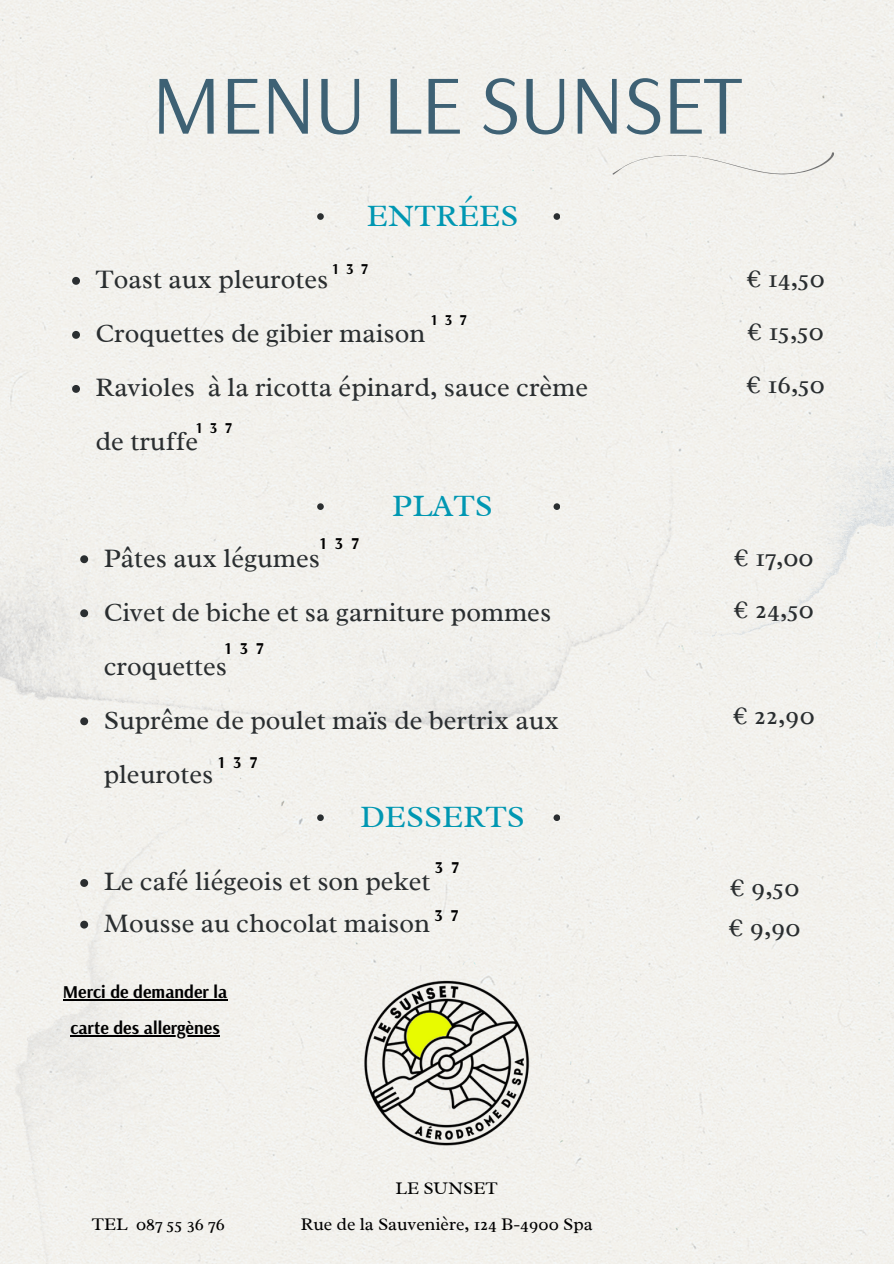
<style>
.page{position:relative;width:894px;height:1264px;background:#fff}
.page>*{position:absolute;margin:0;border:0;box-sizing:border-box;transform-origin:0 0}
.t1{font:84.15px "Arsenal";letter-spacing:-.02em;color:#3e6174}
.t2{font:31.5px "Radley";color:#0097b2}
.t3{font:27px/54px "Radley";color:#2a2e30}
.t4{font:26.7px/52.8px "Radley";color:#2a2e30}
.t5{font:18px "Radley";color:#000}
.t6{font:700 18px "Arsenal";color:#000}
.t7{font:700 16.5px "Arsenal";letter-spacing:.51em;color:#000}
.t8{font:700 15px "Arsenal";letter-spacing:.51em;color:#000}
</style>
<div class="page">
<div style="left:0;top:0;width:893px;height:1263px;background:#f3f1ec"></div>
<div style="left:517px;top:0;width:376px;height:637px;background:#f2f1ec"></div>
<div style="left:0;top:91px;width:717px;height:632px;background:#f3f1ec"></div>
<div style="left:0;top:723px;width:747px;height:540px;background:#f3f1ec"></div>
<div style="left:611px;top:143px;width:224px;height:44px;background:#f3f1ec"></div>
<div style="left:317px;top:213px;width:7px;height:7px;background:#2a2e30;border-radius:50%"></div>
<div style="left:553px;top:213px;width:7px;height:7px;background:#2a2e30;border-radius:50%"></div>
<svg style="left:72px;top:277px;width:8px;height:8px"></svg>
<svg style="left:72px;top:331px;width:8px;height:8px"></svg>
<svg style="left:72px;top:385px;width:8px;height:8px"></svg>
<svg style="left:80px;top:879px;width:8px;height:7px"></svg>
<svg style="left:80px;top:920px;width:8px;height:8px"></svg>
<img style="left:348px;top:967px;width:197px;height:197px">
<div style="left:317px;top:503px;width:7px;height:7px;background:#2a2e30;border-radius:50%"></div>
<div style="left:553px;top:503px;width:7px;height:7px;background:#2a2e30;border-radius:50%"></div>
<svg style="left:80px;top:555px;width:8px;height:8px"></svg>
<svg style="left:80px;top:609px;width:8px;height:8px"></svg>
<svg style="left:80px;top:717px;width:8px;height:8px"></svg>
<div style="left:317px;top:814px;width:7px;height:7px;background:#2a2e30;border-radius:50%"></div>
<div style="left:553px;top:814px;width:7px;height:7px;background:#2a2e30;border-radius:50%"></div>
<hr style="left:63px;top:999px;width:164px;height:1px;background:#000">
<hr style="left:70px;top:1035px;width:150px;height:1px;background:#000">
<p class="t1" style="left:151px;top:49px;width:592px">MENU LE SUNSET</p>
<p class="t2" style="left:366px;top:196px;width:153px">ENTRÉES</p>
<p class="t8" style="left:332px;top:259px;width:37px">137</p>
<h1 class="t3" style="left:95px;top:252px;width:234px">Toast aux pleurotes</h1>
<p class="t3" style="left:95px;top:306px;width:331px">Croquettes de gibier maison</p>
<h2 class="t3" style="left:95px;top:360px;width:494px">Ravioles à la ricotta épinard, sauce crème de truffe</h2>
<p class="t8" style="left:431px;top:310px;width:37px">137</p>
<p class="t8" style="left:196px;top:418px;width:37px">137</p>
<p class="t2" style="left:392px;top:486px;width:102px">PLATS</p>
<p class="t7" style="left:320px;top:532px;width:40px">137</p>
<p class="t3" style="left:104px;top:530px;width:218px">Pâtes aux légumes</p>
<h5 class="t3" style="left:104px;top:584px;width:449px">Civet de biche et sa garniture pommes croquettes</h5>
<h5 class="t3" style="left:104px;top:692px;width:457px">Suprême de poulet maïs de bertrix aux pleurotes</h5>
<h2 class="t7" style="left:224px;top:637px;width:40px">137</h2>
<h5 class="t7" style="left:218px;top:751px;width:40px">137</h5>
<h5 class="t2" style="left:360px;top:797px;width:166px">DESSERTS</h5>
<p class="t7" style="left:434px;top:856px;width:25px">3 7</p>
<h4 class="t7" style="left:434px;top:904px;width:25px">3 7</h4>
<p class="t3" style="left:104px;top:854px;width:328px">Le café liégeois et son peket</p>
<p class="t3" style="left:104px;top:896px;width:328px">Mousse au chocolat maison</p>
<h6 class="t6" style="left:63px;top:980px;width:166px">Merci de demander la</h6>
<p class="t6" style="left:70px;top:1016px;width:151px">carte des allergènes</p>
<h3 class="t5" style="left:395px;top:1176px;width:104px">LE SUNSET</h3>
<h5 class="t5" style="left:92px;top:1212px;width:134px">TEL 087 55 36 76</h5>
<h3 class="t5" style="left:300px;top:1212px;width:293px">Rue de la Sauvenière, 124 B-4900 Spa</h3>
<h2 class="t4" style="left:746px;top:252px;width:80px;text-align:justify">€ 14,50 € 15,50 € 16,50</h2>
<h3 class="t4" style="left:733px;top:530px;width:82px">€ 17,00 € 24,50</h3>
<h3 class="t4" style="left:732px;top:689px;width:84px">€ 22,90</h3>
<p class="t4" style="left:728px;top:866px;width:74px;line-height:40.5px">€ 9,50 € 9,90</p>
</div>
